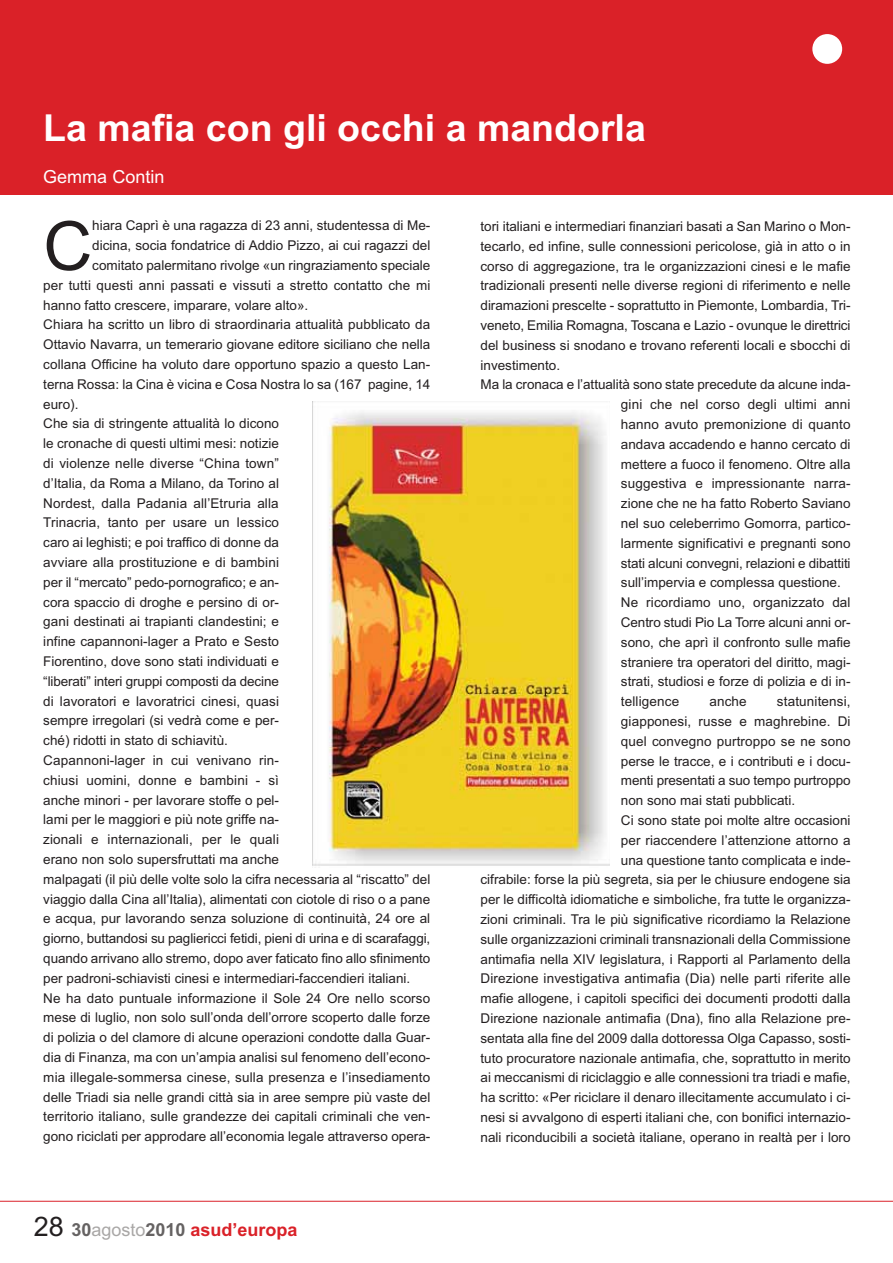
<style>
.page{position:relative;width:893px;height:1263px;background:#fff}
.page>*{position:absolute;margin:0;border:0;box-sizing:border-box;transform-origin:0 0}
.t1{font:67.8px "Arial";color:#231f20}
.t2{font:700 37.5px "Arial";color:#fff}
.t3{font:700 18px "Arial";color:#da2128}
.t4{font:18px "Arial";color:#fff}
.t5{font:13.5px "Arial";color:#231f20}
.s1{font-weight:400;font-size:27px;color:#231f20}
.s2{color:#656262}
.s3{font-weight:400;color:#a9a7a6}
</style>
<div class="page">
<div style="left:0;top:0;width:892px;height:194px;background:#da2128"></div>
<div style="left:812px;top:34px;width:30px;height:30px;background:#fff;border-radius:50%"></div>
<hr style="left:0;top:1201px;width:892px;height:1px;background:#da2128">
<img style="left:312px;top:402px;width:298px;height:464px">
<h2 class="t2" style="left:43px;top:114px;width:604px">La mafia con gli occhi a mandorla</h2>
<h3 class="t4" style="left:43px;top:170px;width:123px">Gemma Contin</h3>
<h1 class="t1" style="left:43px;top:221px;width:51px">C</h1>
<p class="t5" style="left:92px;top:221px;width:339px">hiara Caprì è una ragazza di 23 anni, studentessa di Me-</p>
<p class="t5" style="left:480px;top:221px;width:371px">tori italiani e intermediari finanziari basati a San Marino o Mon-</p>
<p class="t5" style="left:480px;top:241px;width:371px">tecarlo, ed infine, sulle connessioni pericolose, già in atto o in</p>
<p class="t5" style="left:480px;top:261px;width:371px">corso di aggregazione, tra le organizzazioni cinesi e le mafie</p>
<p class="t5" style="left:480px;top:281px;width:371px">tradizionali presenti nelle diverse regioni di riferimento e nelle</p>
<p class="t5" style="left:480px;top:301px;width:371px">diramazioni prescelte - soprattutto in Piemonte, Lombardia, Tri-</p>
<p class="t5" style="left:480px;top:320px;width:371px">veneto, Emilia Romagna, Toscana e Lazio - ovunque le direttrici</p>
<p class="t5" style="left:480px;top:340px;width:371px">del business si snodano e trovano referenti locali e sbocchi di</p>
<p class="t5" style="left:480px;top:360px;width:81px">investimento.</p>
<p class="t5" style="left:480px;top:380px;width:371px">Ma la cronaca e l’attualità sono state precedute da alcune inda-</p>
<p class="t5" style="left:621px;top:400px;width:231px">gini che nel corso degli ultimi anni</p>
<p class="t5" style="left:621px;top:419px;width:231px">hanno avuto premonizione di quanto</p>
<p class="t5" style="left:621px;top:439px;width:231px">andava accadendo e hanno cercato di</p>
<p class="t5" style="left:621px;top:459px;width:231px">mettere a fuoco il fenomeno. Oltre alla</p>
<p class="t5" style="left:621px;top:479px;width:231px">suggestiva e impressionante narra-</p>
<p class="t5" style="left:621px;top:499px;width:231px">zione che ne ha fatto Roberto Saviano</p>
<p class="t5" style="left:621px;top:518px;width:231px">nel suo celeberrimo Gomorra, partico-</p>
<p class="t5" style="left:621px;top:538px;width:231px">larmente significativi e pregnanti sono</p>
<p class="t5" style="left:621px;top:558px;width:231px">stati alcuni convegni, relazioni e dibattiti</p>
<p class="t5" style="left:621px;top:578px;width:221px">sull’impervia e complessa questione.</p>
<p class="t5" style="left:621px;top:598px;width:231px">Ne ricordiamo uno, organizzato dal</p>
<p class="t5" style="left:621px;top:617px;width:231px">Centro studi Pio La Torre alcuni anni or-</p>
<p class="t5" style="left:621px;top:637px;width:231px">sono, che aprì il confronto sulle mafie</p>
<p class="t5" style="left:621px;top:657px;width:231px">straniere tra operatori del diritto, magi-</p>
<p class="t5" style="left:621px;top:677px;width:231px">strati, studiosi e forze di polizia e di in-</p>
<p class="t5" style="left:621px;top:697px;width:60px">telligence</p>
<p class="t5" style="left:709px;top:697px;width:39px">anche</p>
<p class="t5" style="left:777px;top:697px;width:75px">statunitensi,</p>
<p class="t5" style="left:621px;top:716px;width:231px">giapponesi, russe e maghrebine. Di</p>
<p class="t5" style="left:621px;top:736px;width:231px">quel convegno purtroppo se ne sono</p>
<p class="t5" style="left:621px;top:756px;width:231px">perse le tracce, e i contributi e i docu-</p>
<p class="t5" style="left:621px;top:776px;width:231px">menti presentati a suo tempo purtroppo</p>
<p class="t5" style="left:621px;top:796px;width:176px">non sono mai stati pubblicati.</p>
<p class="t5" style="left:621px;top:815px;width:231px">Ci sono state poi molte altre occasioni</p>
<p class="t5" style="left:621px;top:835px;width:231px">per riaccendere l’attenzione attorno a</p>
<p class="t5" style="left:621px;top:855px;width:231px">una questione tanto complicata e inde-</p>
<p class="t5" style="left:480px;top:875px;width:371px">cifrabile: forse la più segreta, sia per le chiusure endogene sia</p>
<p class="t5" style="left:480px;top:895px;width:371px">per le difficoltà idiomatiche e simboliche, fra tutte le organizza-</p>
<p class="t5" style="left:480px;top:914px;width:371px">zioni criminali. Tra le più significative ricordiamo la Relazione</p>
<p class="t5" style="left:480px;top:934px;width:371px">sulle organizzazioni criminali transnazionali della Commissione</p>
<p class="t5" style="left:480px;top:954px;width:371px">antimafia nella XIV legislatura, i Rapporti al Parlamento della</p>
<p class="t5" style="left:480px;top:974px;width:371px">Direzione investigativa antimafia (Dia) nelle parti riferite alle</p>
<p class="t5" style="left:480px;top:994px;width:371px">mafie allogene, i capitoli specifici dei documenti prodotti dalla</p>
<p class="t5" style="left:480px;top:1013px;width:371px">Direzione nazionale antimafia (Dna), fino alla Relazione pre-</p>
<p class="t5" style="left:480px;top:1033px;width:371px">sentata alla fine del 2009 dalla dottoressa Olga Capasso, sosti-</p>
<p class="t5" style="left:480px;top:1053px;width:371px">tuto procuratore nazionale antimafia, che, soprattutto in merito</p>
<p class="t5" style="left:480px;top:1073px;width:371px">ai meccanismi di riciclaggio e alle connessioni tra triadi e mafie,</p>
<p class="t5" style="left:480px;top:1093px;width:371px">ha scritto: «Per riciclare il denaro illecitamente accumulato i ci-</p>
<p class="t5" style="left:480px;top:1112px;width:371px">nesi si avvalgono di esperti italiani che, con bonifici internazio-</p>
<p class="t5" style="left:480px;top:1132px;width:371px">nali riconducibili a società italiane, operano in realtà per i loro</p>
<p class="t5" style="left:92px;top:241px;width:339px">dicina, socia fondatrice di Addio Pizzo, ai cui ragazzi del</p>
<p class="t5" style="left:92px;top:260px;width:339px">comitato palermitano rivolge «un ringraziamento speciale</p>
<p class="t5" style="left:43px;top:280px;width:388px">per tutti questi anni passati e vissuti a stretto contatto che mi</p>
<p class="t5" style="left:43px;top:300px;width:266px">hanno fatto crescere, imparare, volare alto».</p>
<p class="t5" style="left:43px;top:320px;width:388px">Chiara ha scritto un libro di straordinaria attualità pubblicato da</p>
<p class="t5" style="left:43px;top:340px;width:388px">Ottavio Navarra, un temerario giovane editore siciliano che nella</p>
<p class="t5" style="left:43px;top:359px;width:388px">collana Officine ha voluto dare opportuno spazio a questo Lan-</p>
<p class="t5" style="left:43px;top:379px;width:388px">terna Rossa: la Cina è vicina e Cosa Nostra lo sa (167 pagine, 14</p>
<p class="t5" style="left:43px;top:399px;width:37px">euro).</p>
<p class="t5" style="left:43px;top:419px;width:237px">Che sia di stringente attualità lo dicono</p>
<p class="t5" style="left:43px;top:439px;width:237px">le cronache di questi ultimi mesi: notizie</p>
<p class="t5" style="left:43px;top:458px;width:237px">di violenze nelle diverse “China town”</p>
<p class="t5" style="left:43px;top:478px;width:237px">d’Italia, da Roma a Milano, da Torino al</p>
<p class="t5" style="left:43px;top:498px;width:237px">Nordest, dalla Padania all’Etruria alla</p>
<p class="t5" style="left:43px;top:518px;width:237px">Trinacria, tanto per usare un lessico</p>
<p class="t5" style="left:43px;top:538px;width:237px">caro ai leghisti; e poi traffico di donne da</p>
<p class="t5" style="left:43px;top:557px;width:237px">avviare alla prostituzione e di bambini</p>
<p class="t5" style="left:43px;top:577px;width:237px">per il “mercato” pedo-pornografico; e an-</p>
<p class="t5" style="left:43px;top:597px;width:237px">cora spaccio di droghe e persino di or-</p>
<p class="t5" style="left:43px;top:617px;width:237px">gani destinati ai trapianti clandestini; e</p>
<p class="t5" style="left:43px;top:637px;width:237px">infine capannoni-lager a Prato e Sesto</p>
<p class="t5" style="left:43px;top:656px;width:237px">Fiorentino, dove sono stati individuati e</p>
<p class="t5" style="left:43px;top:676px;width:237px">“liberati” interi gruppi composti da decine</p>
<p class="t5" style="left:43px;top:696px;width:237px">di lavoratori e lavoratrici cinesi, quasi</p>
<p class="t5" style="left:43px;top:716px;width:237px">sempre irregolari (si vedrà come e per-</p>
<p class="t5" style="left:43px;top:736px;width:186px">ché) ridotti in stato di schiavitù.</p>
<p class="t5" style="left:43px;top:755px;width:237px">Capannoni-lager in cui venivano rin-</p>
<p class="t5" style="left:43px;top:775px;width:237px">chiusi uomini, donne e bambini - sì</p>
<p class="t5" style="left:43px;top:795px;width:237px">anche minori - per lavorare stoffe o pel-</p>
<p class="t5" style="left:43px;top:815px;width:237px">lami per le maggiori e più note griffe na-</p>
<p class="t5" style="left:43px;top:835px;width:237px">zionali e internazionali, per le quali</p>
<p class="t5" style="left:43px;top:854px;width:237px">erano non solo supersfruttati ma anche</p>
<p class="t5" style="left:43px;top:874px;width:388px">malpagati (il più delle volte solo la cifra necessaria al “riscatto” del</p>
<p class="t5" style="left:43px;top:894px;width:388px">viaggio dalla Cina all’Italia), alimentati con ciotole di riso o a pane</p>
<p class="t5" style="left:43px;top:914px;width:388px">e acqua, pur lavorando senza soluzione di continuità, 24 ore al</p>
<p class="t5" style="left:43px;top:934px;width:388px">giorno, buttandosi su pagliericci fetidi, pieni di urina e di scarafaggi,</p>
<p class="t5" style="left:43px;top:953px;width:388px">quando arrivano allo stremo, dopo aver faticato fino allo sfinimento</p>
<p class="t5" style="left:43px;top:973px;width:368px">per padroni-schiavisti cinesi e intermediari-faccendieri italiani.</p>
<p class="t5" style="left:43px;top:993px;width:388px">Ne ha dato puntuale informazione il Sole 24 Ore nello scorso</p>
<p class="t5" style="left:43px;top:1013px;width:388px">mese di luglio, non solo sull’onda dell’orrore scoperto dalle forze</p>
<p class="t5" style="left:43px;top:1033px;width:388px">di polizia o del clamore di alcune operazioni condotte dalla Guar-</p>
<p class="t5" style="left:43px;top:1052px;width:388px">dia di Finanza, ma con un’ampia analisi sul fenomeno dell’econo-</p>
<p class="t5" style="left:43px;top:1072px;width:388px">mia illegale-sommersa cinese, sulla presenza e l’insediamento</p>
<p class="t5" style="left:43px;top:1092px;width:388px">delle Triadi sia nelle grandi città sia in aree sempre più vaste del</p>
<p class="t5" style="left:43px;top:1112px;width:388px">territorio italiano, sulle grandezze dei capitali criminali che ven-</p>
<p class="t5" style="left:43px;top:1132px;width:388px">gono riciclati per approdare all’economia legale attraverso opera-</p>
<h3 class="t3" style="left:34px;top:1223px;width:265px"><span class="s1">28</span> <span class="s2">30</span><span class="s3">agosto</span><span class="s2">2010</span> asud’europa</h3>
</div>
